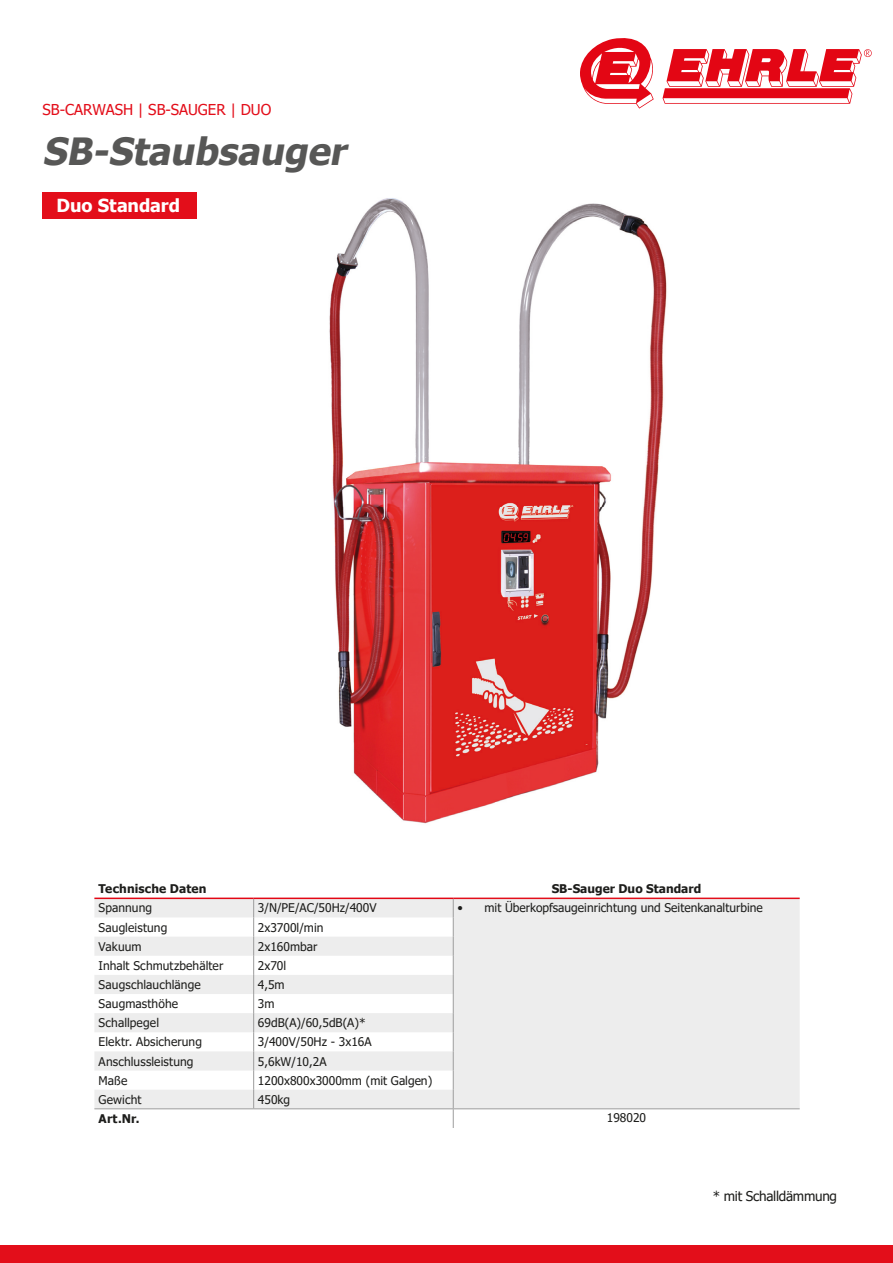
<style>
.page{position:relative;width:893px;height:1263px;background:#fff}
.page>*{position:absolute;margin:0;border:0;box-sizing:border-box;transform-origin:0 0}
.t1{font:italic 700 37.5px "Tahoma";color:#575756}
.t2{font:700 18px "Tahoma";letter-spacing:-.005em;color:#fff}
.t3{font:15px "Tahoma";color:#e30e1a}
.t4{font:13.5px "Tahoma";letter-spacing:-.02em;color:#1d1d1b}
.t5{font:12px "Tahoma";color:#1d1d1b}
.t6{font:700 12px "Tahoma";color:#1d1d1b}
</style>
<div class="page">
<svg style="left:663px;top:49px;width:209px;height:55px"></svg>
<svg style="left:580px;top:38px;width:74px;height:71px"></svg>
<div style="left:0;top:1246px;width:893px;height:17px;background:#e30e1a"></div>
<svg style="left:94px;top:899px;width:706px;height:209px;fill:#ededed"></svg>
<hr style="left:453px;top:897px;width:347px;height:2px;background:#e30e1a">
<svg style="left:253px;top:899px;width:1px;height:209px"></svg>
<svg style="left:453px;top:899px;width:1px;height:229px"></svg>
<hr style="left:94px;top:897px;width:160px;height:2px;background:#e30614">
<hr style="left:254px;top:897px;width:199px;height:2px;background:#e30614">
<hr style="left:94px;top:1108px;width:160px;height:1px;background:#9d9d9d">
<hr style="left:254px;top:1108px;width:199px;height:1px;background:#9d9d9d">
<hr style="left:453px;top:1108px;width:347px;height:1px;background:#9d9d9d">
<img style="left:329px;top:198px;width:338px;height:626px">
<div style="left:43px;top:192px;width:154px;height:27px;background:#e30e1a"></div>
<p class="t3" style="left:43px;top:100px;width:230px">SB-CARWASH | SB-SAUGER | DUO</p>
<h1 class="t1" style="left:43px;top:125px;width:314px">SB-Staubsauger</h1>
<h2 class="t2" style="left:57px;top:193px;width:125px">Duo Standard</h2>
<p class="t6" style="left:99px;top:880px;width:109px">Technische Daten</p>
<p class="t6" style="left:552px;top:880px;width:151px">SB-Sauger Duo Standard</p>
<p class="t5" style="left:99px;top:900px;width:55px">Spannung</p>
<p class="t5" style="left:258px;top:900px;width:120px">3/N/PE/AC/50Hz/400V</p>
<p class="t5" style="left:457px;top:899px;width:307px">• mit Überkopfsaugeinrichtung und Seitenkanalturbine</p>
<p class="t5" style="left:99px;top:919px;width:70px">Saugleistung</p>
<p class="t5" style="left:258px;top:919px;width:67px">2x3700l/min</p>
<p class="t5" style="left:99px;top:938px;width:44px">Vakuum</p>
<p class="t5" style="left:258px;top:938px;width:61px">2x160mbar</p>
<p class="t5" style="left:99px;top:957px;width:126px">Inhalt Schmutzbehälter</p>
<p class="t5" style="left:258px;top:957px;width:30px">2x70l</p>
<p class="t5" style="left:99px;top:976px;width:104px">Saugschlauchlänge</p>
<p class="t5" style="left:258px;top:976px;width:28px">4,5m</p>
<p class="t5" style="left:99px;top:996px;width:81px">Saugmasthöhe</p>
<p class="t5" style="left:258px;top:996px;width:18px">3m</p>
<p class="t5" style="left:99px;top:1015px;width:62px">Schallpegel</p>
<p class="t5" style="left:258px;top:1015px;width:109px">69dB(A)/60,5dB(A)*</p>
<p class="t5" style="left:99px;top:1034px;width:105px">Elektr. Absicherung</p>
<p class="t5" style="left:258px;top:1034px;width:115px">3/400V/50Hz - 3x16A</p>
<p class="t5" style="left:99px;top:1053px;width:96px">Anschlussleistung</p>
<p class="t5" style="left:258px;top:1053px;width:70px">5,6kW/10,2A</p>
<p class="t5" style="left:99px;top:1072px;width:30px">Maße</p>
<p class="t5" style="left:258px;top:1072px;width:176px">1200x800x3000mm (mit Galgen)</p>
<p class="t5" style="left:99px;top:1091px;width:44px">Gewicht</p>
<p class="t5" style="left:258px;top:1091px;width:34px">450kg</p>
<p class="t6" style="left:99px;top:1110px;width:42px">Art.Nr.</p>
<p class="t5" style="left:607px;top:1110px;width:41px">198020</p>
<p class="t4" style="left:713px;top:1187px;width:126px">* mit Schalldämmung</p>
</div>
